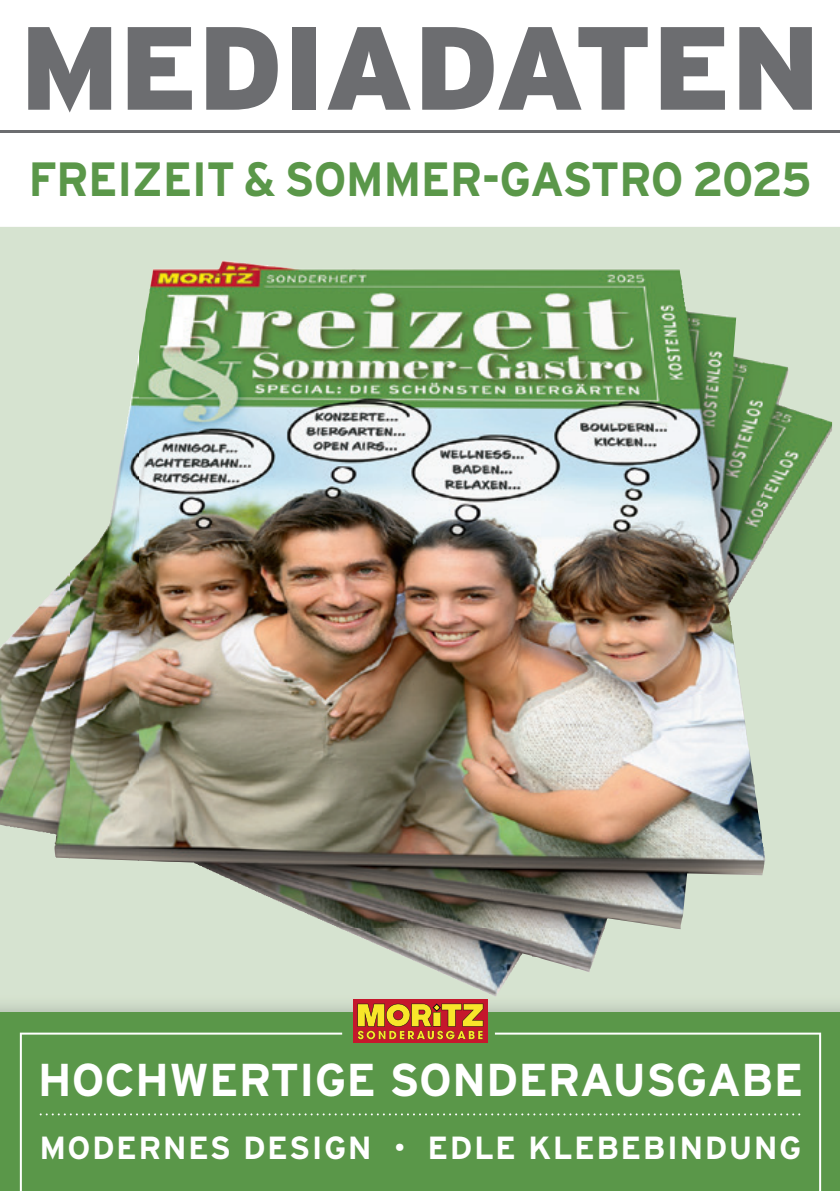
<style>
.page{position:relative;width:840px;height:1191px;background:#fff}
.page>*{position:absolute;margin:0;border:0;box-sizing:border-box;transform-origin:0 0}
.t1{font:900 118px "Interstate";color:#6c6d70}
.t2{font:700 48px "Interstate";letter-spacing:-.015em;color:#5a9749;scale:.95 1}
.t3{font:700 46px "Interstate";color:#fff}
.t4{font:700 32px "Interstate";letter-spacing:.045em;color:#fff}
.s1{font-weight:900}
</style>
<div class="page">
<div style="left:0;top:228px;width:839px;height:782px;background:#d6e3d0"></div>
<hr style="left:0;top:227px;width:839px;height:2px;background:#d6e3d0">
<img style="left:138px;top:260px;width:625px;height:601px">
<img style="left:69px;top:351px;width:70px;height:509px">
<img style="left:762px;top:362px;width:69px;height:186px">
<img style="left:0;top:572px;width:70px;height:286px">
<img style="left:762px;top:846px;width:3px;height:25px">
<img style="left:142px;top:860px;width:621px;height:69px">
<img style="left:339px;top:928px;width:341px;height:66px">
<img style="left:0;top:994px;width:839px;height:18px">
<div style="left:0;top:1012px;width:839px;height:179px;background:#5a9749"></div>
<hr style="left:0;top:130px;width:839px;height:2px;background:#6c6d70">
<svg style="left:20px;top:1032px;width:800px;height:159px"></svg>
<svg style="left:40px;top:1113px;width:759px;height:2px"></svg>
<div style="left:353px;top:999px;width:134px;height:44px;background:#c5172c"></div>
<svg style="left:357px;top:1003px;width:126px;height:36px"></svg>
<h1 class="t1" style="left:20px;top:1px;width:801px">MEDIADATEN</h1>
<h2 class="t2" style="left:28px;top:152px;width:825px">FREIZEIT &amp; SOMMER-GASTRO 2025</h2>
<h3 class="t3" style="left:38px;top:1054px;width:766px">HOCHWERTIGE SONDERAUSGABE</h3>
<p class="t4" style="left:39px;top:1129px;width:763px">MODERNES DESIGN <span class="s1">·</span> EDLE KLEBEBINDUNG</p>
</div>
